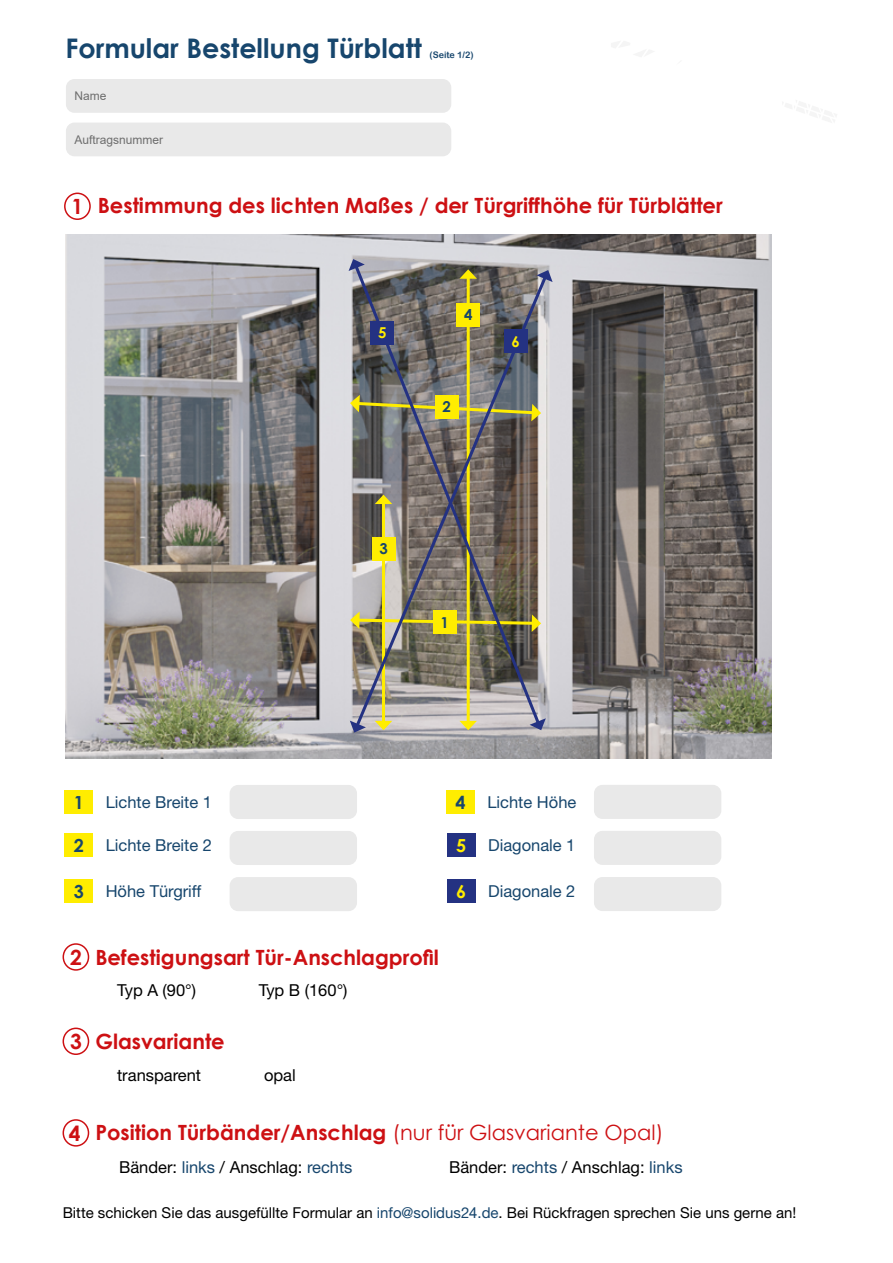
<style>
.page{position:relative;width:893px;height:1263px;background:#fff}
.page>*{position:absolute;margin:0;border:0;box-sizing:border-box;transform-origin:0 0}
.t1{font:700 27px "Century Gothic";color:#17466d}
.t2{font:700 21px "Century Gothic";color:#cd1013}
.t3{font:700 18px "Century Gothic";color:#17466d}
.t4{font:16.5px "Helvetica Neue";color:#000}
.t5{font:16.5px "Helvetica Neue";color:#17466d}
.t6{font:15px "Helvetica Neue";color:#000}
.t7{font:700 15px "Century Gothic";color:#17466d}
.t8{font:700 15px "Century Gothic";color:#ffed00}
.t9{font:12px "Arial";color:#6e6e6e}
.t10{font:9px "Arial Rounded MT Bold";color:#17466d}
.s1{font-family:"Century Gothic";font-weight:700;font-size:18px}
.s2{font-family:"Century Gothic";font-weight:700;font-size:18px;color:#ffed00}
.s3{font-weight:400}
.s4{color:#17466d}
.s5{font-family:"Arial";color:#17466d}
</style>
<div class="page">
<div style="left:66px;top:123px;width:385px;height:33px;background:#e9e9e9;border-radius:9px"></div>
<div style="left:66px;top:79px;width:385px;height:34px;background:#e9e9e9;border-radius:9px"></div>
<img style="left:66px;top:235px;width:705px;height:523px">
<svg style="left:366px;top:282px;width:183px;height:448px;background:#d4d1d1"></svg>
<svg style="left:350px;top:721px;width:16px;height:12px"></svg>
<svg style="left:543px;top:270px;width:10px;height:12px"></svg>
<svg style="left:352px;top:261px;width:191px;height:467px;background:#807b72"></svg>
<svg style="left:530px;top:718px;width:16px;height:12px"></svg>
<svg style="left:349px;top:259px;width:16px;height:12px"></svg>
<div style="left:433px;top:610px;width:23px;height:24px;background:#ffed00"></div>
<div style="left:372px;top:537px;width:23px;height:23px;background:#ffed00"></div>
<div style="left:457px;top:303px;width:23px;height:23px;background:#ffed00"></div>
<div style="left:370px;top:321px;width:24px;height:23px;background:#243282"></div>
<div style="left:504px;top:330px;width:23px;height:23px;background:#243282"></div>
<div style="left:435px;top:395px;width:23px;height:23px;background:#ffed00"></div>
<div style="left:594px;top:785px;width:127px;height:34px;background:#e9e9e9;border-radius:9px"></div>
<div style="left:594px;top:831px;width:127px;height:34px;background:#e9e9e9;border-radius:9px"></div>
<div style="left:594px;top:877px;width:127px;height:34px;background:#e9e9e9;border-radius:9px"></div>
<div style="left:65px;top:790px;width:28px;height:24px;background:#ffed00"></div>
<div style="left:446px;top:790px;width:29px;height:24px;background:#ffed00"></div>
<div style="left:65px;top:833px;width:28px;height:24px;background:#ffed00"></div>
<div style="left:65px;top:879px;width:28px;height:24px;background:#ffed00"></div>
<div style="left:447px;top:833px;width:28px;height:24px;background:#243282"></div>
<div style="left:447px;top:879px;width:28px;height:24px;background:#243282"></div>
<div style="left:230px;top:785px;width:127px;height:34px;background:#e9e9e9;border-radius:9px"></div>
<div style="left:230px;top:831px;width:127px;height:34px;background:#e9e9e9;border-radius:9px"></div>
<div style="left:230px;top:877px;width:127px;height:34px;background:#e9e9e9;border-radius:9px"></div>
<div style="left:64px;top:193px;width:27px;height:27px;border:2px solid #cd1013;border-radius:50%"></div>
<div style="left:63px;top:943px;width:26px;height:28px;border:2px solid #cd1013;border-radius:50%"></div>
<div style="left:63px;top:1119px;width:26px;height:27px;border:2px solid #cd1013;border-radius:50%"></div>
<div style="left:63px;top:1027px;width:26px;height:28px;border:2px solid #cd1013;border-radius:50%"></div>
<p class="t1" style="left:65px;top:27px;width:358px">Formular Bestellung Türblatt</p>
<p class="t10" style="left:429px;top:49px;width:46px">(Seite 1/2)</p>
<p class="t9" style="left:74px;top:88px;width:34px">Name</p>
<p class="t9" style="left:74px;top:131px;width:90px">Auftragsnummer</p>
<p class="t2" style="left:72px;top:191px;width:13px">1</p>
<p class="t2" style="left:98px;top:190px;width:626px">Bestimmung des lichten Maßes / der Türgriffhöhe für Türblätter</p>
<p class="t8" style="left:378px;top:322px;width:10px">5</p>
<p class="t7" style="left:464px;top:303px;width:10px">4</p>
<p class="t7" style="left:442px;top:395px;width:10px">2</p>
<p class="t8" style="left:511px;top:330px;width:10px">6</p>
<p class="t7" style="left:379px;top:537px;width:10px">3</p>
<p class="t7" style="left:440px;top:611px;width:10px">1</p>
<p class="t5" style="left:74px;top:792px;width:140px"><span class="s1">1</span> Lichte Breite 1</p>
<p class="t5" style="left:455px;top:792px;width:122px"><span class="s1">4</span> Lichte Höhe</p>
<p class="t5" style="left:74px;top:835px;width:140px"><span class="s1">2</span> Lichte Breite 2</p>
<p class="t3" style="left:74px;top:878px;width:12px">3</p>
<p class="t5" style="left:456px;top:835px;width:121px"><span class="s2">5</span> Diagonale 1</p>
<p class="t5" style="left:106px;top:881px;width:97px">Höhe Türgriff</p>
<p class="t5" style="left:456px;top:881px;width:121px"><span class="s2">6</span> Diagonale 2</p>
<p class="t2" style="left:70px;top:941px;width:370px">2 Befestigungsart Tür-Anschlagprofil</p>
<p class="t4" style="left:117px;top:980px;width:81px">Typ A (90°)</p>
<p class="t4" style="left:259px;top:980px;width:90px">Typ B (160°)</p>
<p class="t2" style="left:70px;top:1026px;width:156px">3 Glasvariante</p>
<p class="t4" style="left:117px;top:1065px;width:86px">transparent</p>
<p class="t4" style="left:264px;top:1065px;width:33px">opal</p>
<p class="t2" style="left:69px;top:1117px;width:596px">4 Position Türbänder/Anschlag <span class="s3">(nur für Glasvariante Opal)</span></p>
<p class="t4" style="left:119px;top:1158px;width:235px">Bänder: <span class="s4">links</span> / Anschlag: <span class="s4">rechts</span></p>
<p class="t4" style="left:449px;top:1158px;width:235px">Bänder: <span class="s4">rechts</span> / Anschlag: <span class="s4">links</span></p>
<p class="t6" style="left:63px;top:1204px;width:735px">Bitte schicken Sie das ausgefüllte Formular an <span class="s4">info@solidus2</span><span class="s5">4</span><span class="s4">.de</span>. Bei Rückfragen sprechen Sie uns gerne an!</p>
</div>
